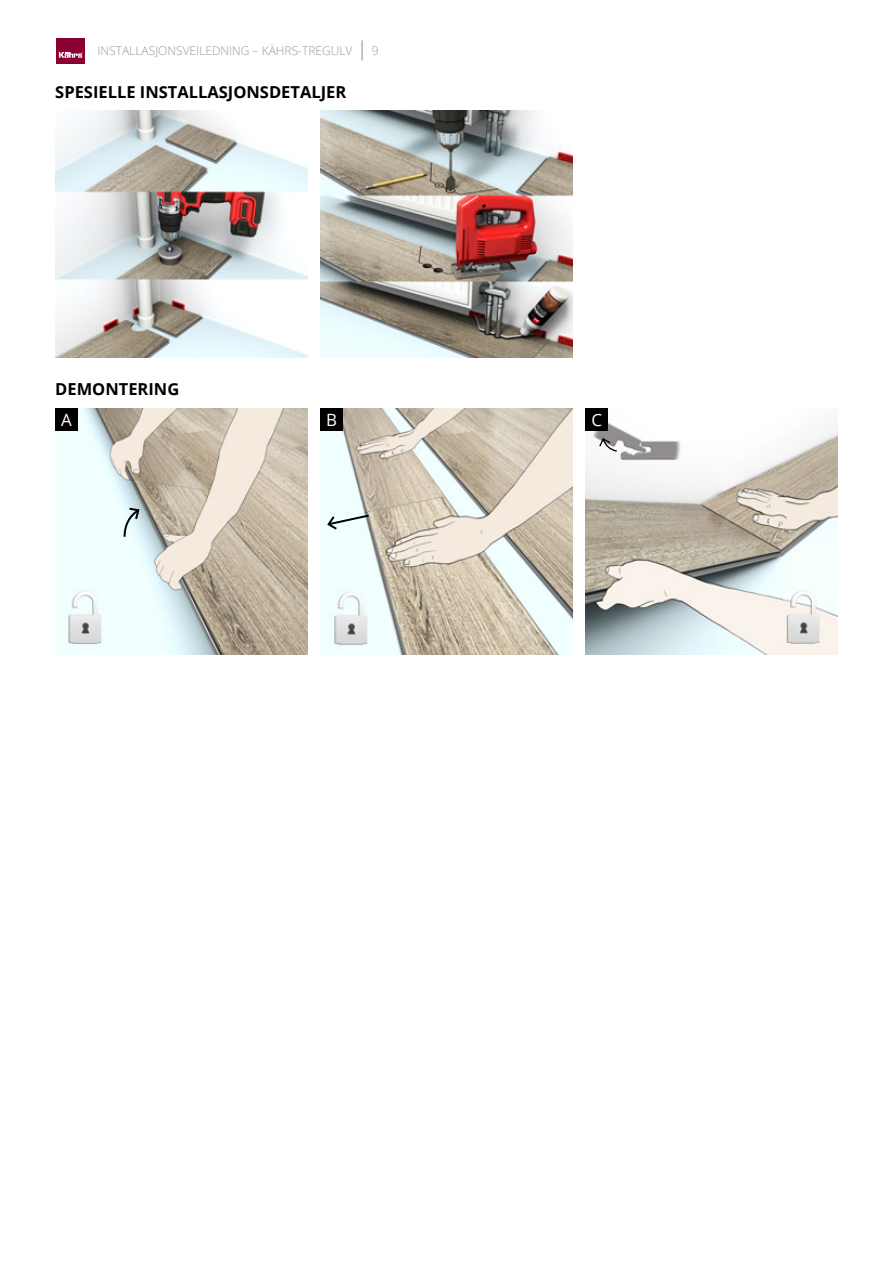
<style>
.page{position:relative;width:893px;height:1263px;background:#fff}
.page>*{position:absolute;margin:0;border:0;box-sizing:border-box;transform-origin:0 0}
.t1{font:16.95px "Open Sans";color:#fff}
.t2{font:700 16.5px "Open Sans";color:#000}
.t3{font:300 12px "Open Sans";color:#989898}
</style>
<div class="page">
<svg style="left:362px;top:40px;width:1px;height:20px"></svg>
<div style="left:56px;top:38px;width:29px;height:25px;background:#8a0032"></div>
<svg style="left:59px;top:52px;width:24px;height:6px"></svg>
<img style="left:55px;top:111px;width:253px;height:246px">
<img style="left:320px;top:111px;width:253px;height:246px">
<img style="left:320px;top:408px;width:253px;height:247px">
<div style="left:320px;top:408px;width:23px;height:23px;background:#000"></div>
<svg style="left:326px;top:513px;width:45px;height:18px"></svg>
<img style="left:55px;top:408px;width:253px;height:247px">
<div style="left:55px;top:408px;width:23px;height:23px;background:#000"></div>
<svg style="left:123px;top:506px;width:18px;height:33px"></svg>
<img style="left:585px;top:417px;width:253px;height:238px">
<div style="left:585px;top:408px;width:23px;height:23px;background:#000"></div>
<svg style="left:598px;top:437px;width:20px;height:16px"></svg>
<p class="t3" style="left:98px;top:43px;width:256px">INSTALLASJONSVEILEDNING – KÄHRS-TREGULV</p>
<p class="t3" style="left:372px;top:43px;width:8px">9</p>
<p class="t2" style="left:55px;top:80px;width:293px">SPESIELLE INSTALLASJONSDETALJER</p>
<p class="t2" style="left:55px;top:378px;width:126px">DEMONTERING</p>
<p class="t1" style="left:61px;top:408px;width:12px">A</p>
<p class="t1" style="left:326px;top:408px;width:12px">B</p>
<p class="t1" style="left:591px;top:408px;width:12px">C</p>
</div>
